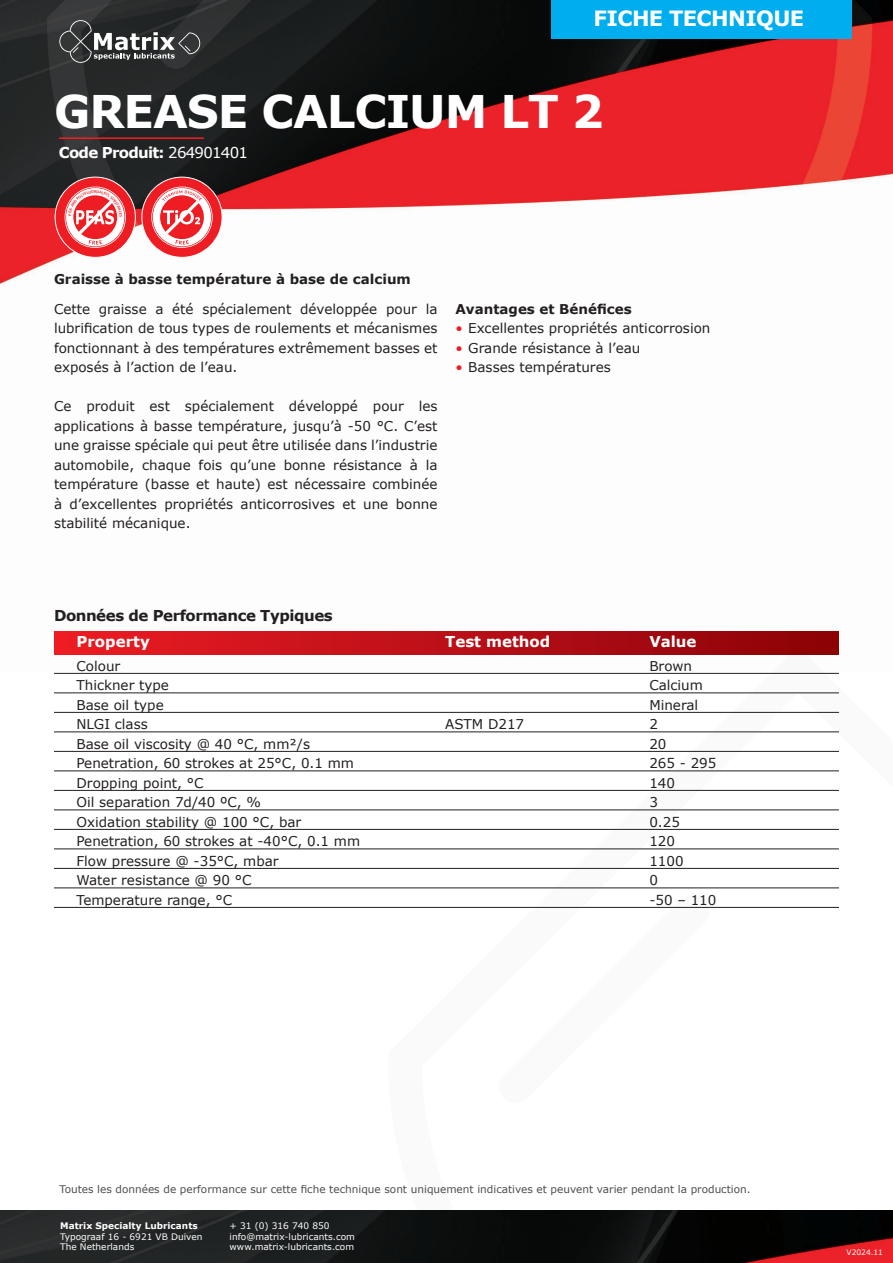
<style>
.page{position:relative;width:893px;height:1263px;background:#fff}
.page>*{position:absolute;margin:0;border:0;box-sizing:border-box;transform-origin:0 0}
.t1{font:700 45px "Verdana";letter-spacing:-.025em;color:#fff}
.t2{font:700 21px "Verdana";letter-spacing:-.03em;color:#fff}
.t3{font:700 15px "Verdana";letter-spacing:-.03em;color:#231f20}
.t4{font:700 15px "Verdana";color:#fff}
.t5{font:700 15px "Verdana";letter-spacing:-.05em;color:#fff}
.t6{font:13.5px/19.5px "Verdana";color:#231f20;text-align:justify}
.t7{font:700 13.5px "Verdana";color:#231f20}
.t8{font:10.5px "Verdana";color:#231f20}
.t9{font:9px/10.5px "Verdana";color:#fff}
.t10{font:700 9px "Verdana";color:#fff}
.t11{font:7.5px "Verdana";color:#fff}
.s1{font-weight:400}
.s2{color:#ee1d23}
</style>
<div class="page">
<img style="left:0;top:0;width:893px;height:655px">
<svg style="left:388px;top:646px;width:505px;height:565px"></svg>
<div style="left:551px;top:0;width:301px;height:38px;background:#00aeef"></div>
<svg style="left:59px;top:20px;width:141px;height:43px"></svg>
<img style="left:0;top:1211px;width:893px;height:52px">
<div style="left:54px;top:631px;width:785px;height:23px;background:linear-gradient(to right,#ec1d26,#8a0207)"></div>
<hr style="left:54px;top:673px;width:785px;height:1px;background:#231f20">
<hr style="left:54px;top:693px;width:785px;height:1px;background:#231f20">
<hr style="left:54px;top:712px;width:785px;height:1px;background:#231f20">
<hr style="left:54px;top:732px;width:785px;height:1px;background:#231f20">
<hr style="left:54px;top:751px;width:785px;height:1px;background:#231f20">
<hr style="left:54px;top:771px;width:785px;height:1px;background:#231f20">
<hr style="left:54px;top:790px;width:785px;height:1px;background:#231f20">
<hr style="left:54px;top:810px;width:785px;height:1px;background:#231f20">
<hr style="left:54px;top:829px;width:785px;height:1px;background:#231f20">
<hr style="left:54px;top:849px;width:785px;height:1px;background:#231f20">
<hr style="left:54px;top:868px;width:785px;height:1px;background:#231f20">
<hr style="left:54px;top:888px;width:785px;height:1px;background:#231f20">
<hr style="left:54px;top:907px;width:785px;height:1px;background:#231f20">
<hr style="left:59px;top:137px;width:145px;height:2px;background:#ee1d23">
<svg style="left:55px;top:177px;width:168px;height:81px"></svg>
<h2 class="t2" style="left:594px;top:5px;width:212px">FICHE TECHNIQUE</h2>
<h1 class="t1" style="left:54px;top:83px;width:551px">GREASE CALCIUM LT 2</h1>
<p class="t5" style="left:59px;top:143px;width:191px">Code Produit: <span class="s1">264901401</span></p>
<p class="t7" style="left:54px;top:270px;width:358px">Graisse à basse température à base de calcium</p>
<p class="t6" style="left:54px;top:299px;width:385px">Cette graisse a été spécialement développée pour la lubrification de tous types de roulements et mécanismes fonctionnant à des températures extrêmement basses et exposés à l’action de l’eau.</p>
<p class="t6" style="left:54px;top:397px;width:385px">Ce produit est spécialement développé pour les applications à basse température, jusqu’à -50 °C. C’est une graisse spéciale qui peut être utilisée dans l’industrie automobile, chaque fois qu’une bonne résistance à la température (basse et haute) est nécessaire combinée à d’excellentes propriétés anticorrosives et une bonne stabilité mécanique.</p>
<p class="t7" style="left:455px;top:300px;width:178px">Avantages et Bénéfices</p>
<p class="t6" style="left:455px;top:319px;width:256px"><span class="s2">•</span> Excellentes propriétés anticorrosion</p>
<p class="t6" style="left:455px;top:338px;width:186px"><span class="s2">•</span> Grande résistance à l’eau</p>
<p class="t6" style="left:455px;top:358px;width:157px"><span class="s2">•</span> Basses températures</p>
<p class="t3" style="left:54px;top:606px;width:280px">Données de Performance Typiques</p>
<p class="t4" style="left:76px;top:632px;width:75px">Property</p>
<p class="t4" style="left:445px;top:632px;width:107px">Test method</p>
<p class="t4" style="left:649px;top:632px;width:49px">Value</p>
<p class="t6" style="left:76px;top:656px;width:45px">Colour</p>
<p class="t6" style="left:649px;top:656px;width:44px">Brown</p>
<p class="t6" style="left:76px;top:676px;width:94px">Thickner type</p>
<p class="t6" style="left:649px;top:676px;width:55px">Calcium</p>
<p class="t6" style="left:76px;top:695px;width:89px">Base oil type</p>
<p class="t6" style="left:649px;top:695px;width:51px">Mineral</p>
<p class="t6" style="left:76px;top:715px;width:73px">NLGI class</p>
<p class="t6" style="left:445px;top:715px;width:81px">ASTM D217</p>
<p class="t6" style="left:649px;top:715px;width:10px">2</p>
<p class="t6" style="left:76px;top:734px;width:235px">Base oil viscosity @ 40 °C, mm²/s</p>
<p class="t6" style="left:649px;top:734px;width:19px">20</p>
<p class="t6" style="left:76px;top:754px;width:279px">Penetration, 60 strokes at 25°C, 0.1 mm</p>
<p class="t6" style="left:649px;top:754px;width:69px">265 - 295</p>
<p class="t6" style="left:76px;top:773px;width:129px">Dropping point, °C</p>
<p class="t6" style="left:649px;top:773px;width:27px">140</p>
<p class="t6" style="left:76px;top:793px;width:186px">Oil separation 7d/40 ºC, %</p>
<p class="t6" style="left:649px;top:793px;width:10px">3</p>
<p class="t6" style="left:76px;top:812px;width:226px">Oxidation stability @ 100 °C, bar</p>
<p class="t6" style="left:649px;top:812px;width:32px">0.25</p>
<p class="t6" style="left:76px;top:831px;width:285px">Penetration, 60 strokes at -40°C, 0.1 mm</p>
<p class="t6" style="left:649px;top:831px;width:27px">120</p>
<p class="t6" style="left:76px;top:851px;width:204px">Flow pressure @ -35°C, mbar</p>
<p class="t6" style="left:649px;top:851px;width:36px">1100</p>
<p class="t6" style="left:76px;top:870px;width:176px">Water resistance @ 90 °C</p>
<p class="t6" style="left:649px;top:870px;width:10px">0</p>
<p class="t6" style="left:76px;top:890px;width:157px">Temperature range, °C</p>
<p class="t6" style="left:649px;top:890px;width:69px">-50 – 110</p>
<p class="t8" style="left:59px;top:1183px;width:693px">Toutes les données de performance sur cette fiche technique sont uniquement indicatives et peuvent varier pendant la production.</p>
<p class="t10" style="left:60px;top:1220px;width:139px">Matrix Specialty Lubricants</p>
<p class="t9" style="left:60px;top:1231px;width:144px">Typograaf 16 - 6921 VB Duiven<br>The Netherlands</p>
<p class="t9" style="left:230px;top:1221px;width:127px">+ 31 (0) 316 740 850 info@matrix-lubricants.com www.matrix-lubricants.com</p>
<p class="t11" style="left:847px;top:1247px;width:38px">V2024.11</p>
</div>
